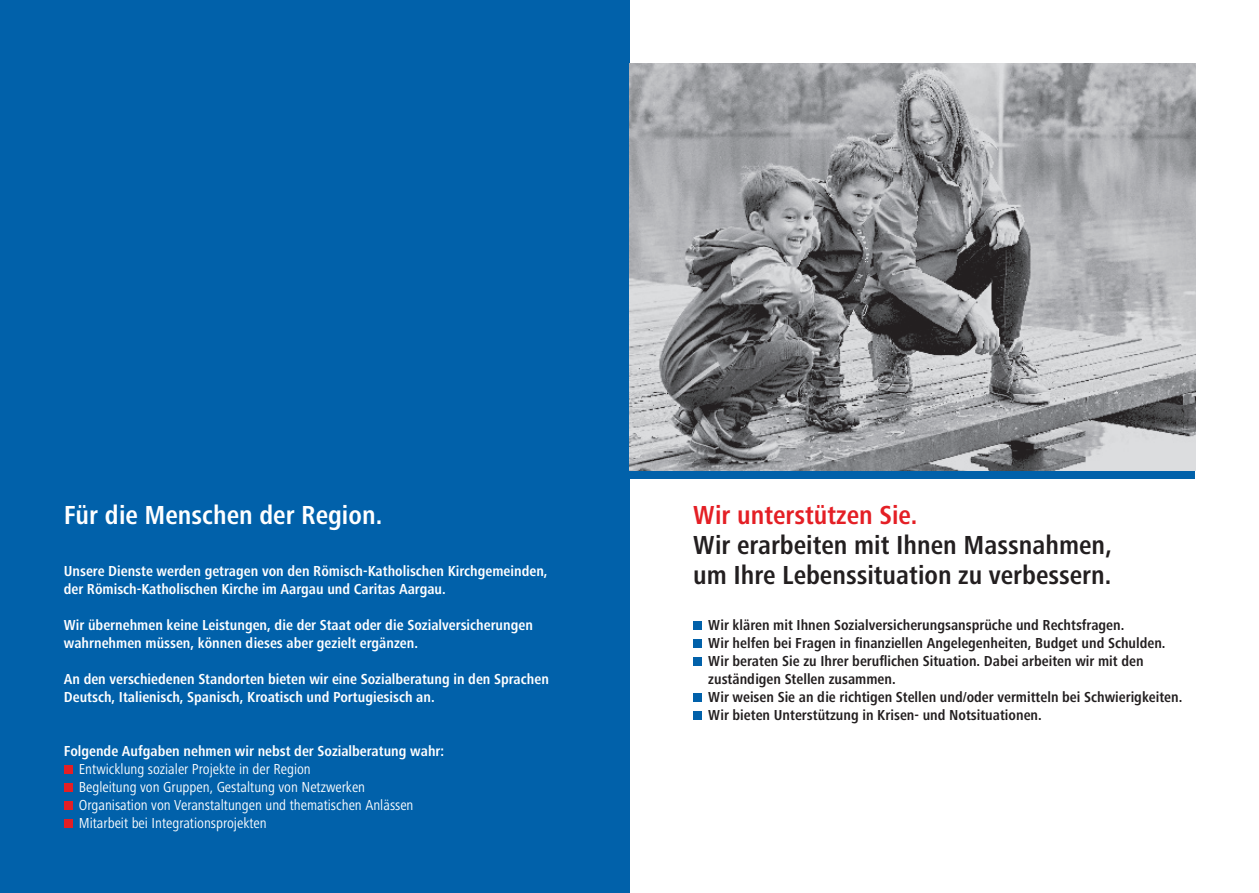
<style>
.page{position:relative;width:1259px;height:893px;background:#fff}
.page>*{position:absolute;margin:0;border:0;box-sizing:border-box;transform-origin:0 0}
.t1{font:700 condensed 27px/30px "Frutiger Next Pro";color:#231f20}
.t2{font:700 condensed 27px "Frutiger Next Pro";color:#fff}
.t3{font:700 condensed 27px "Frutiger Next Pro";color:#e41f25}
.t4{font:700 condensed 15px/18px "Frutiger Next Pro";color:#fff}
.t5{font:700 condensed 15px/18px "Frutiger Next Pro";color:#231f20}
.t6{font:condensed 15px/18px "Frutiger Next Pro";color:#fff}
</style>
<div class="page">
<div style="left:0;top:0;width:629px;height:893px;background:#0161aa"></div>
<div style="left:693px;top:622px;width:9px;height:8px;background:#0161aa"></div>
<div style="left:693px;top:640px;width:9px;height:8px;background:#0161aa"></div>
<div style="left:693px;top:658px;width:9px;height:8px;background:#0161aa"></div>
<div style="left:693px;top:694px;width:9px;height:8px;background:#0161aa"></div>
<div style="left:693px;top:712px;width:9px;height:8px;background:#0161aa"></div>
<div style="left:64px;top:765px;width:8px;height:9px;background:#e41f25"></div>
<div style="left:64px;top:783px;width:8px;height:9px;background:#e41f25"></div>
<div style="left:64px;top:801px;width:8px;height:9px;background:#e41f25"></div>
<div style="left:64px;top:819px;width:8px;height:9px;background:#e41f25"></div>
<div style="left:629px;top:470px;width:566px;height:8px;background:#0161aa"></div>
<img style="left:629px;top:64px;width:566px;height:407px">
<h1 class="t2" style="left:64px;top:499px;width:320px">Für die Menschen der Region.</h1>
<p class="t4" style="left:64px;top:562px;width:485px">Unsere Dienste werden getragen von den Römisch-Katholischen Kirchgemeinden, der Römisch-Katholischen Kirche im Aargau und Caritas Aargau.</p>
<p class="t4" style="left:64px;top:616px;width:471px">Wir übernehmen keine Leistungen, die der Staat oder die Sozialversicherungen wahrnehmen müssen, können dieses aber gezielt ergänzen.</p>
<p class="t4" style="left:64px;top:670px;width:486px">An den verschiedenen Standorten bieten wir eine Sozialberatung in den Sprachen<br>Deutsch, Italienisch, Spanisch, Kroatisch und Portugiesisch an.</p>
<p class="t4" style="left:64px;top:742px;width:382px">Folgende Aufgaben nehmen wir nebst der Sozialberatung wahr:</p>
<p class="t6" style="left:79px;top:760px;width:336px">Entwicklung sozialer Projekte in der Region<br>Begleitung von Gruppen, Gestaltung von Netzwerken Organisation von Veranstaltungen und thematischen Anlässen Mitarbeit bei Integrationsprojekten</p>
<h1 class="t3" style="left:693px;top:499px;width:226px">Wir unterstützen Sie.</h1>
<h1 class="t1" style="left:693px;top:530px;width:420px">Wir erarbeiten mit Ihnen Massnahmen, um Ihre Lebenssituation zu verbessern.</h1>
<p class="t5" style="left:708px;top:616px;width:475px">Wir klären mit Ihnen Sozialversicherungsansprüche und Rechtsfragen.<br>Wir helfen bei Fragen in finanziellen Angelegenheiten, Budget und Schulden.<br>Wir beraten Sie zu Ihrer beruflichen Situation. Dabei arbeiten wir mit den zuständigen Stellen zusammen.<br>Wir weisen Sie an die richtigen Stellen und/oder vermitteln bei Schwierigkeiten.<br>Wir bieten Unterstützung in Krisen- und Notsituationen.</p>
</div>
